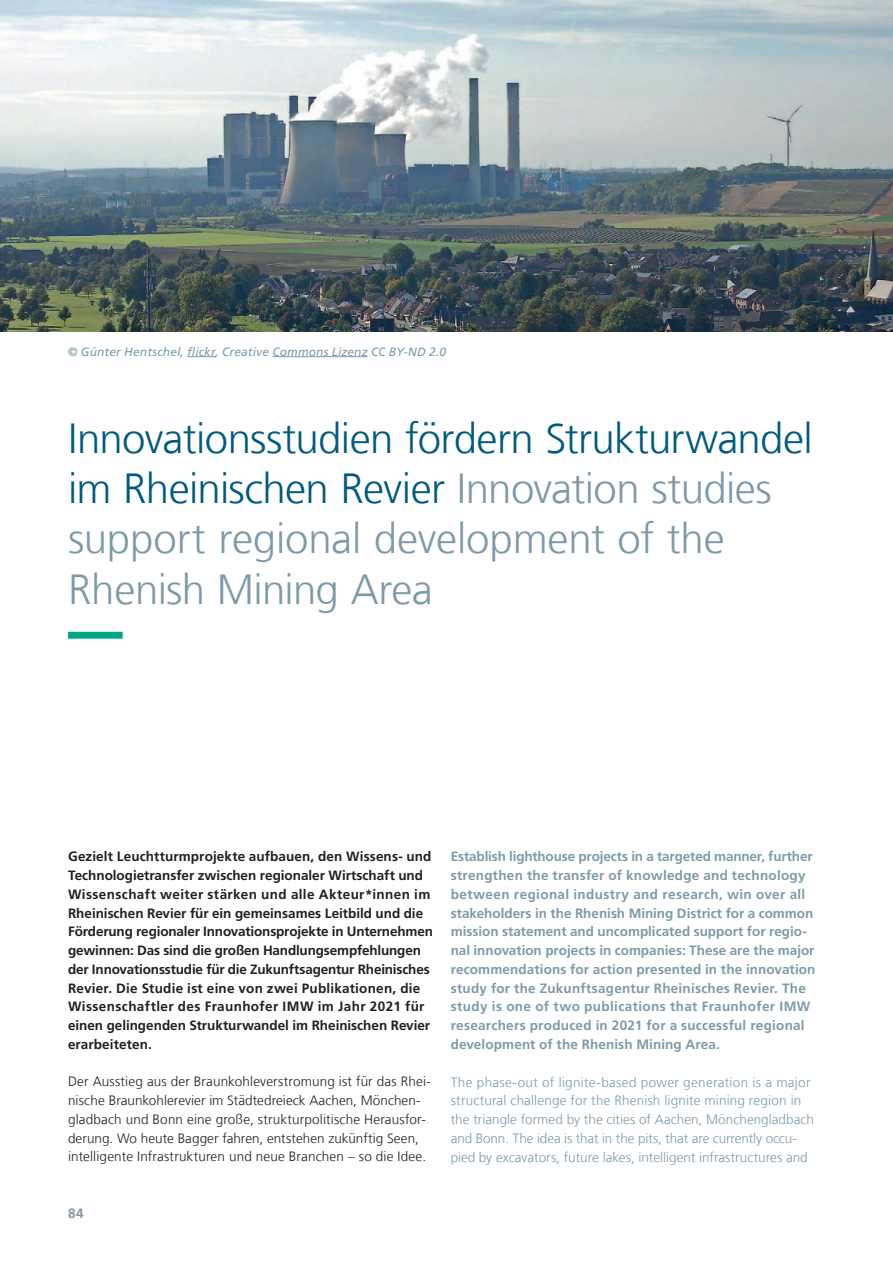
<style>
.page{position:relative;width:893px;height:1263px;background:#fff}
.page>*{position:absolute;margin:0;border:0;box-sizing:border-box;transform-origin:0 0}
.t1{font:300 42px/50.4px "Frutiger LT Com";letter-spacing:-.015em;color:#7e9aa9}
.t2{font:700 13.5px/18.8px "Frutiger LT Com";letter-spacing:.01em;color:#7e9aa9}
.t3{font:700 13.5px/18.8px "Frutiger LT Com";color:#231f20}
.t4{font:300 13.5px/18.8px "Frutiger LT Com";letter-spacing:.005em;color:#7e9aa9}
.t5{font:300 13.5px/18.8px "Frutiger LT Com";letter-spacing:.01em;color:#231f20}
.t6{font:italic 12px "Frutiger LT Com";letter-spacing:.015em;color:#7e9aa9}
.s1{color:#005b7f}
</style>
<div class="page">
<svg style="left:187px;top:356px;width:28px;height:1px"></svg>
<hr style="left:272px;top:356px;width:96px;height:1px;background:#7e9aa9">
<svg style="left:68px;top:632px;width:55px;height:7px"></svg>
<img style="left:0;top:0;width:893px;height:332px">
<p class="t6" style="left:68px;top:345px;width:380px">© Günter Hentschel, flickr, Creative Commons Lizenz CC BY-ND 2.0</p>
<h1 class="t1" style="left:68px;top:413px;width:746px"><span class="s1">Innovationsstudien fördern Strukturwandel im Rheinischen Revier</span> Innovation studies support regional development of the Rhenish Mining Area</h1>
<p class="t3" style="left:68px;top:847px;width:366px">Gezielt Leuchtturmprojekte aufbauen, den Wissens- und Technologietransfer zwischen regionaler Wirtschaft und Wissenschaft weiter stärken und alle Akteur*innen im Rheinischen Revier für ein gemeinsames Leitbild und die Förderung regionaler Innovationsprojekte in Unternehmen gewinnen: Das sind die großen Handlungsempfehlungen der Innovationsstudie für die Zukunftsagentur Rheinisches Revier. Die Studie ist eine von zwei Publikationen, die Wissenschaftler des Fraunhofer IMW im Jahr 2021 für einen gelingenden Strukturwandel im Rheinischen Revier erarbeiteten.</p>
<p class="t5" style="left:68px;top:1072px;width:364px">Der Ausstieg aus der Braunkohleverstromung ist für das Rhei&shy;nische Braunkohlerevier im Städtedreieck Aachen, Mönchen&shy;gladbach und Bonn eine große, strukturpolitische Herausfor&shy;derung. Wo heute Bagger fahren, entstehen zukünftig Seen, intelligente Infrastrukturen und neue Branchen – so die Idee.</p>
<p class="t2" style="left:68px;top:1204px;width:17px">84</p>
<p class="t2" style="left:451px;top:847px;width:366px">Establish lighthouse projects in a targeted manner, further strengthen the transfer of knowledge and technology between regional industry and research, win over all stakeholders in the Rhenish Mining District for a common mission statement and uncomplicated support for regio&shy;nal innovation projects in companies: These are the major recommendations for action presented in the innovation study for the Zukunftsagentur Rheinisches Revier. The study is one of two publications that Fraunhofer IMW researchers produced in 2021 for a successful regional development of the Rhenish Mining Area.</p>
<p class="t4" style="left:451px;top:1072px;width:365px">The phase-out of lignite-based power generation is a major structural challenge for the Rhenish lignite mining region in the triangle formed by the cities of Aachen, Mönchengladbach and Bonn. The idea is that in the pits, that are currently occu&shy;pied by excavators, future lakes, intelligent infrastructures and</p>
</div>
